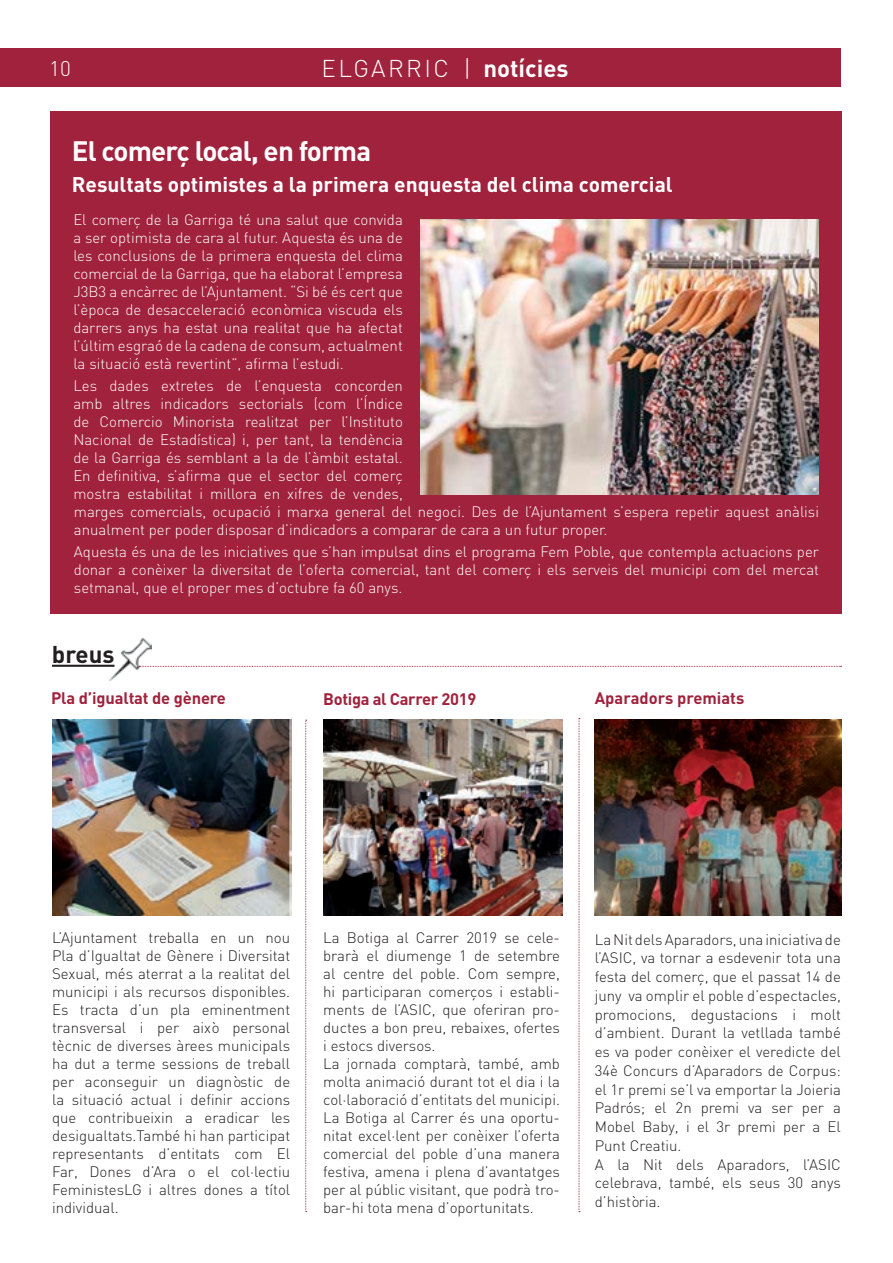
<style>
.page{position:relative;width:893px;height:1263px;background:#fff}
.page>*{position:absolute;margin:0;border:0;box-sizing:border-box;transform-origin:0 0}
.t1{font:700 27.75px "DIN";letter-spacing:-.03em;color:#fff}
.t2{font:300 24px "DIN";color:#fff}
.t3{font:700 24px "DIN";color:#231f20}
.t4{font:700 21px "DIN";color:#fff}
.t5{font:300 21px "DIN";color:#fff}
.t6{font:700 16.5px "DIN";letter-spacing:-.01em;color:#a0223c}
.t7{font:300 15px/18px "DIN";color:#231f20}
.t8{font:300 15px/18px "DIN";color:#fff;text-align:justify}
.s1{font-weight:700}
</style>
<div class="page">
<div style="left:51px;top:111px;width:791px;height:502px;background:#a0223c"></div>
<div style="left:0;top:48px;width:841px;height:38px;background:#a0223c"></div>
<img style="left:109px;top:638px;width:42px;height:43px">
<hr style="left:52px;top:665px;width:62px;height:2px;background:#231f20">
<svg style="left:139px;top:666px;width:702px;height:1px"></svg>
<svg style="left:305px;top:720px;width:2px;height:492px"></svg>
<svg style="left:579px;top:718px;width:1px;height:494px"></svg>
<img style="left:323px;top:720px;width:239px;height:195px">
<img style="left:595px;top:720px;width:247px;height:195px">
<img style="left:52px;top:720px;width:239px;height:195px">
<img style="left:421px;top:219px;width:397px;height:275px">
<h3 class="t5" style="left:49px;top:55px;width:23px">10</h3>
<h2 class="t2" style="left:322px;top:54px;width:248px">ELGARRIC | <span class="s1">notícies</span></h2>
<h1 class="t1" style="left:72px;top:133px;width:301px">El comerç local, en forma</h1>
<h3 class="t4" style="left:72px;top:170px;width:602px">Resultats optimistes a la primera enquesta del clima comercial</h3>
<p class="t8" style="left:73px;top:210px;width:331px">El comerç de la Garriga té una salut que convida a ser optimista de cara al futur. Aquesta és una de les conclusions de la primera enquesta del clima comercial de la Garriga, que ha elaborat l’empresa J3B3 a encàrrec de l’Ajuntament. “Si bé és cert que l’època de desacceleració econòmica viscuda els darrers anys ha estat una realitat que ha afectat l’últim esgraó de la cadena de consum, actualment la situació està revertint”, afirma l’estudi.</p>
<p class="t8" style="left:73px;top:376px;width:747px;text-align:left">Les dades extretes de l’enquesta concorden<br>amb altres indicadors sectorials (com l’Índice<br>de Comercio Minorista realitzat per l’Instituto<br>Nacional de Estadística) i, per tant, la tendència<br>de la Garriga és semblant a la de l’àmbit estatal.<br>En definitiva, s’afirma que el sector del comerç<br>mostra estabilitat i millora en xifres de vendes,<br>marges comercials, ocupació i marxa general del negoci. Des de l’Ajuntament s’espera repetir aquest anàlisi anualment per poder disposar d’indicadors a comparar de cara a un futur proper.</p>
<p class="t8" style="left:74px;top:542px;width:747px">Aquesta és una de les iniciatives que s’han impulsat dins el programa Fem Poble, que contempla actuacions per donar a conèixer la diversitat de l’oferta comercial, tant del comerç i els serveis del municipi com del mercat setmanal, que el proper mes d’octubre fa 60 anys.</p>
<h2 class="t3" style="left:52px;top:638px;width:64px">breus</h2>
<p class="t6" style="left:51px;top:688px;width:176px">Pla d’igualtat de gènere</p>
<p class="t6" style="left:323px;top:688px;width:155px">Botiga al Carrer 2019</p>
<p class="t6" style="left:595px;top:687px;width:151px">Aparadors premiats</p>
<p class="t7" style="left:52px;top:928px;width:240px;text-align:justify">L’Ajuntament treballa en un nou Pla d’Igualtat de Gènere i Diversitat Sexual, més aterrat a la realitat del municipi i als recursos disponibles.<br>Es tracta d’un pla eminentment transversal i per això personal tècnic de diverses àrees municipals ha dut a terme sessions de treball per aconseguir un diagnòstic de la situació actual i definir accions que contribueixin a eradicar les desigualtats.També hi han participat representants d’entitats com El Far, Dones d’Ara o el col·lectiu FeministesLG i altres dones a títol individual.</p>
<p class="t7" style="left:323px;top:928px;width:238px">La Botiga al Carrer 2019 se cele&shy;brarà el diumenge 1 de setembre al centre del poble. Com sempre, hi participaran comerços i establi&shy;ments de l’ASIC, que oferiran pro&shy;ductes a bon preu, rebaixes, ofertes i estocs diversos.<br>La jornada comptarà, també, amb molta animació durant tot el dia i la col·laboració d’entitats del municipi.<br>La Botiga al Carrer és una oportu&shy;nitat excel·lent per conèixer l’oferta comercial del poble d’una manera festiva, amena i plena d’avantatges per al públic visitant, que podrà tro&shy;bar-hi tota mena d’oportunitats.</p>
<p class="t7" style="left:595px;top:930px;width:248px;line-height:18.8px">La Nit dels Aparadors, una iniciativa de l’ASIC, va tornar a esdevenir tota una festa del comerç, que el passat 14 de juny va omplir el poble d’espectacles, promocions, degustacions i molt d’ambient. Durant la vetllada també es va poder conèixer el veredicte del<br>34è Concurs d’Aparadors de Corpus: el 1r premi se’l va emportar la Joieria<br>Padrós; el 2n premi va ser per a<br>Mobel Baby, i el 3r premi per a El<br>Punt Creatiu.<br>A la Nit dels Aparadors, l’ASIC celebrava, també, els seus 30 anys d’història.</p>
</div>
